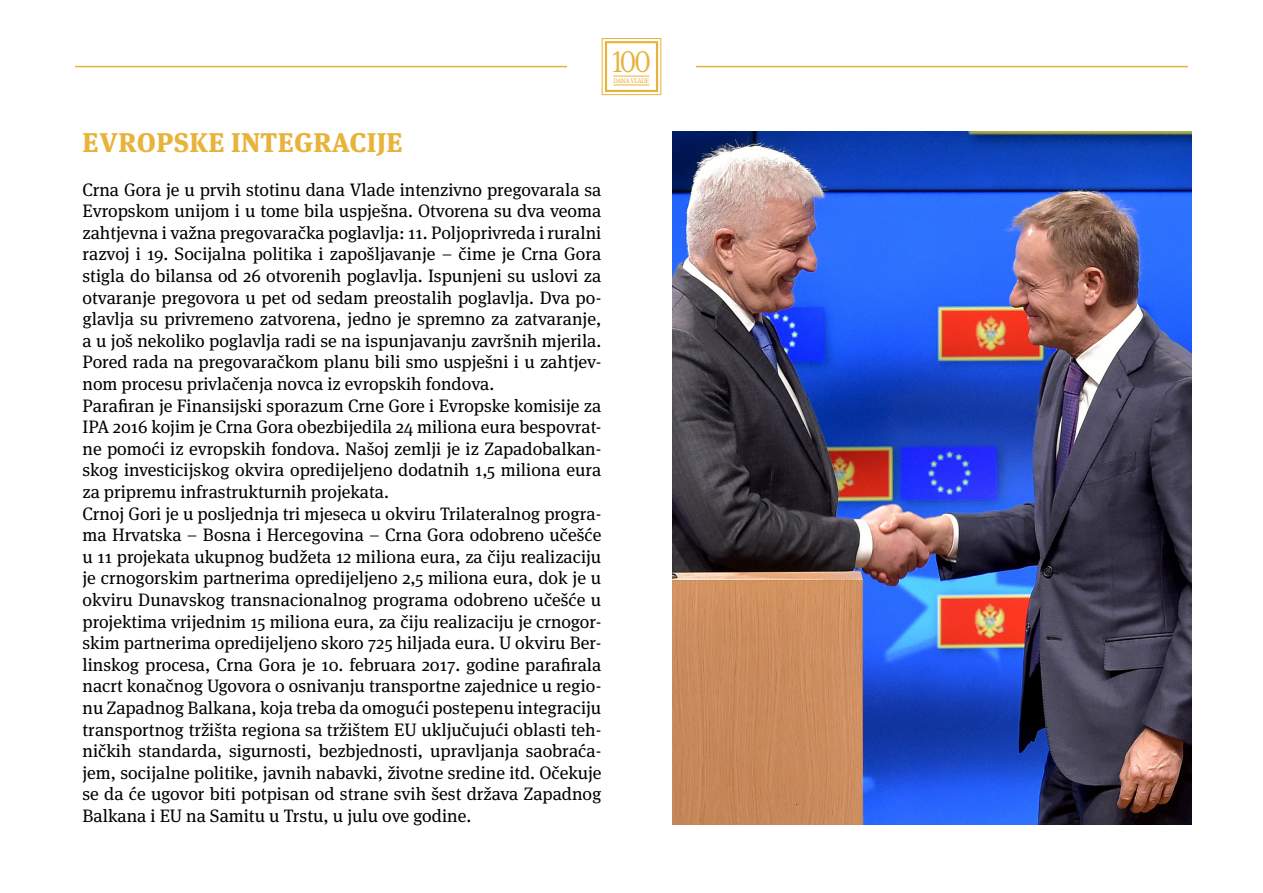
<style>
.page{position:relative;width:1263px;height:893px;background:#fff}
.page>*{position:absolute;margin:0;border:0;box-sizing:border-box;transform-origin:0 0}
.t1{font:300 31.8px "Meta Serif Pro";color:#e7b33a;scale:.92 1}
.Text{font:800 27px "Meta Serif Pro";letter-spacing:.01em;color:#e7b33a}
.Text-2{font:18px/21.6px "Meta Serif Pro";color:#000;text-align:justify}
.t2{font:6.6px "Meta Serif Pro";letter-spacing:-.06em;color:#e7b33a}
</style>
<div class="page">
<div style="left:602px;top:38px;width:59px;height:57px;border:1px solid #e7b33a"></div>
<div style="left:605px;top:41px;width:53px;height:51px;border:2px solid #e7b33a"></div>
<hr style="left:614px;top:76px;width:35px;height:1px;background:#e7b33a">
<hr style="left:614px;top:85px;width:35px;height:1px;background:#e7b33a">
<hr style="left:75px;top:66px;width:492px;height:1px;background:#e7b33a">
<hr style="left:696px;top:66px;width:492px;height:1px;background:#e7b33a">
<img style="left:672px;top:132px;width:519px;height:692px">
<h1 class="t1" style="left:611px;top:38px;width:44px">100</h1>
<p class="t2" style="left:614px;top:76px;width:37px">DANA VLADE</p>
<p class="Text" style="left:83px;top:121px;width:322px">EVROPSKE INTEGRACIJE</p>
<p class="Text-2" style="left:82px;top:178px;width:520px">Crna Gora je u prvih stotinu dana Vlade intenzivno pregovarala sa Evropskom unijom i u tome bila uspješna. Otvorena su dva veoma zahtjevna i važna pregovaračka poglavlja: 11. Poljoprivreda i ruralni razvoj i 19. Socijalna politika i zapošljavanje – čime je Crna Gora stigla do bilansa od 26 otvorenih poglavlja. Ispunjeni su uslovi za otvaranje pregovora u pet od sedam preostalih poglavlja. Dva po&shy;glavlja su privremeno zatvorena, jedno je spremno za zatvaranje, a u još nekoliko poglavlja radi se na ispunjavanju završnih mjerila.<br>Pored rada na pregovaračkom planu bili smo uspješni i u zahtjev&shy;nom procesu privlačenja novca iz evropskih fondova.</p>
<p class="Text-2" style="left:82px;top:394px;width:520px">Parafiran je Finansijski sporazum Crne Gore i Evropske komisije za IPA 2016 kojim je Crna Gora obezbijedila 24 miliona eura bespovrat&shy;ne pomoći iz evropskih fondova. Našoj zemlji je iz Zapadobalkan&shy;skog investicijskog okvira opredijeljeno dodatnih 1,5 miliona eura za pripremu infrastrukturnih projekata.</p>
<p class="Text-2" style="left:82px;top:502px;width:520px">Crnoj Gori je u posljednja tri mjeseca u okviru Trilateralnog progra&shy;ma Hrvatska – Bosna i Hercegovina – Crna Gora odobreno učešće u 11 projekata ukupnog budžeta 12 miliona eura, za čiju realizaciju je crnogorskim partnerima opredijeljeno 2,5 miliona eura, dok je u okviru Dunavskog transnacionalnog programa odobreno učešće u projektima vrijednim 15 miliona eura, za čiju realizaciju je crnogor&shy;skim partnerima opredijeljeno skoro 725 hiljada eura. U okviru Ber&shy;linskog procesa, Crna Gora je 10. februara 2017. godine parafirala nacrt konačnog Ugovora o osnivanju transportne zajednice u regio&shy;nu Zapadnog Balkana, koja treba da omogući postepenu integraciju transportnog tržišta regiona sa tržištem EU uključujući oblasti teh&shy;ničkih standarda, sigurnosti, bezbjednosti, upravljanja saobraća&shy;jem, socijalne politike, javnih nabavki, životne sredine itd. Očekuje se da će ugovor biti potpisan od strane svih šest država Zapadnog Balkana i EU na Samitu u Trstu, u julu ove godine.</p>
</div>
